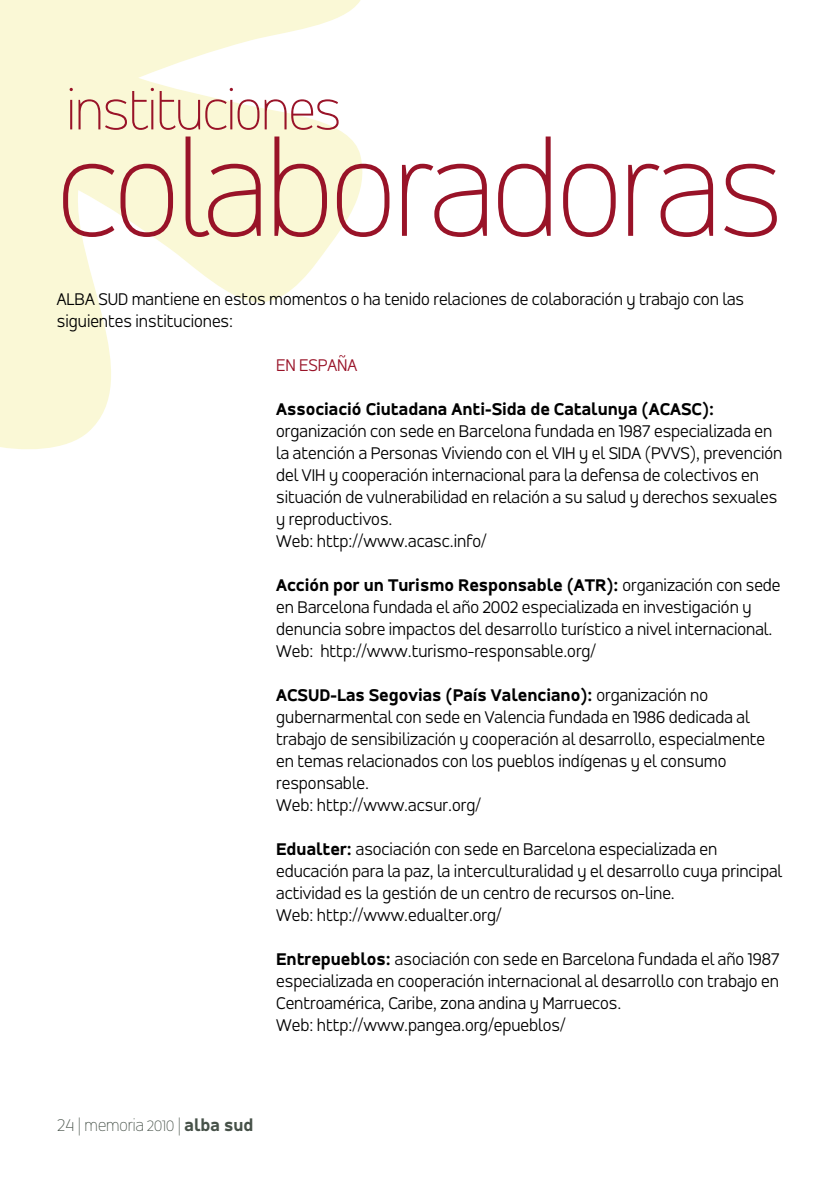
<style>
.page{position:relative;width:840px;height:1191px;background:#fff}
.page>*{position:absolute;margin:0;border:0;box-sizing:border-box;transform-origin:0 0}
.t1{font:100 141.8px "Accord";letter-spacing:-.02em;color:#991328}
.t2{font:100 59.2px "Accord";letter-spacing:-.02em;color:#991328}
.t3{font:300 18px/22px "Accord";color:#000}
.t4{font:800 18px "Accord";color:#000}
.t5{font:100 18px "Accord";color:#465148}
.t6{font:300 18px "Accord";color:#991328}
.s1{font-weight:800}
.s2{font-size:16px}
</style>
<div class="page">
<svg style="left:0;top:0;width:363px;height:449px;fill:#faf8d6"></svg>
<h2 class="t2" style="left:66px;top:76px;width:276px">instituciones</h2>
<h1 class="t1" style="left:57px;top:107px;width:727px">colaboradoras</h1>
<p class="t3" style="left:57px;top:288px;width:688px">ALBA SUD mantiene en estos momentos o ha tenido relaciones de colaboración y trabajo con las siguientes instituciones:</p>
<p class="t6" style="left:276px;top:355px;width:81px">En España</p>
<p class="t4" style="left:276px;top:399px;width:439px">Associació Ciutadana Anti-Sida de Catalunya (ACASC):</p>
<p class="t3" style="left:276px;top:420px;width:507px">organización con sede en Barcelona fundada en 1987 especializada en la atención a Personas Viviendo con el VIH y el SIDA (PVVS), prevención del VIH y cooperación internacional para la defensa de colectivos en situación de vulnerabilidad en relación a su salud y derechos sexuales y reproductivos.<br>Web: http://www.acasc.info/</p>
<p class="t3" style="left:276px;top:574px;width:505px"><span class="s1">Acción por un Turismo Responsable (ATR):</span> organización con sede en Barcelona fundada el año 2002 especializada en investigación y denuncia sobre impactos del desarrollo turístico a nivel internacional.<br>Web: http://www.turismo-responsable.org/</p>
<p class="t3" style="left:276px;top:684px;width:490px"><span class="s1">ACSUD-Las Segovias (País Valenciano):</span> organización no gubernarmental con sede en Valencia fundada en 1986 dedicada al trabajo de sensibilización y cooperación al desarrollo, especialmente en temas relacionados con los pueblos indígenas y el consumo responsable.<br>Web: http://www.acsur.org/</p>
<p class="t3" style="left:276px;top:838px;width:507px"><span class="s1">Edualter:</span> asociación con sede en Barcelona especializada en educación para la paz, la interculturalidad y el desarrollo cuya principal actividad es la gestión de un centro de recursos on-line.<br>Web: http://www.edualter.org/</p>
<p class="t3" style="left:276px;top:948px;width:504px"><span class="s1">Entrepueblos:</span> asociación con sede en Barcelona fundada el año 1987 especializada en cooperación internacional al desarrollo con trabajo en Centroamérica, Caribe, zona andina y Marruecos.<br>Web: http://www.pangea.org/epueblos/</p>
<p class="t5" style="left:58px;top:1114px;width:197px">24 | memoria <span class="s2">2010</span> | <span class="s1">alba sud</span></p>
</div>
